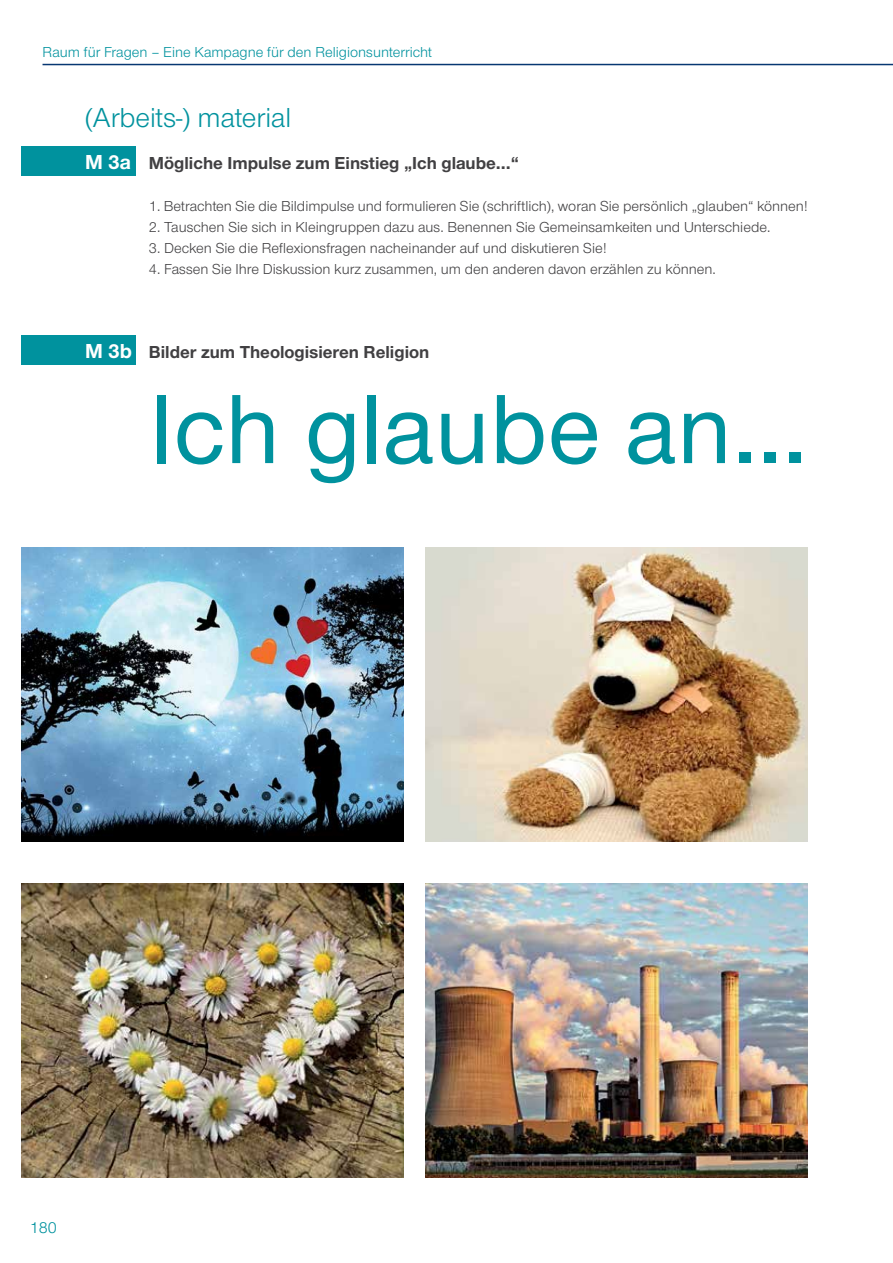
<style>
.page{position:relative;width:893px;height:1263px;background:#fff}
.page>*{position:absolute;margin:0;border:0;box-sizing:border-box;transform-origin:0 0}
.t1{font:500 102px "Nordelbica";color:#00929e}
.t2{font:28.5px "Nordelbica";color:#00929e}
.t3{font:700 21px "Nordelbica";color:#fff}
.t4{font:700 18px "Nordelbica";color:#414042}
.t5{font:16.5px "Nordelbica";color:#00929e}
.t6{font:15px "Nordelbica";color:#414042}
.t7{font:15px "Nordelbica";color:#00929e}
</style>
<div class="page">
<hr style="left:43px;top:64px;width:850px;height:1px;background:#073772">
<div style="left:21px;top:146px;width:115px;height:30px;background:#00929e"></div>
<div style="left:21px;top:335px;width:115px;height:30px;background:#00929e"></div>
<img style="left:425px;top:547px;width:383px;height:294px">
<img style="left:21px;top:547px;width:383px;height:294px">
<img style="left:425px;top:883px;width:383px;height:294px">
<img style="left:21px;top:883px;width:383px;height:294px">
<p class="t7" style="left:43px;top:44px;width:391px">Raum für Fragen – Eine Kampagne für den Religionsunterricht</p>
<h2 class="t2" style="left:85px;top:101px;width:208px">(Arbeits-) material</h2>
<h3 class="t3" style="left:85px;top:150px;width:47px">M 3a</h3>
<p class="t4" style="left:149px;top:152px;width:372px">Mögliche Impulse zum Einstieg „Ich glaube…“</p>
<p class="t6" style="left:149px;top:198px;width:661px">1. Betrachten Sie die Bildimpulse und formulieren Sie (schriftlich), woran Sie persönlich „glauben“ können!</p>
<p class="t6" style="left:149px;top:219px;width:623px">2. Tauschen Sie sich in Kleingruppen dazu aus. Benennen Sie Gemeinsamkeiten und Unterschiede.</p>
<p class="t6" style="left:149px;top:240px;width:459px">3. Decken Sie die Reflexionsfragen nacheinander auf und diskutieren Sie!</p>
<p class="t6" style="left:149px;top:261px;width:569px">4. Fassen Sie Ihre Diskussion kurz zusammen, um den anderen davon erzählen zu können.</p>
<h3 class="t3" style="left:85px;top:339px;width:49px">M 3b</h3>
<p class="t4" style="left:149px;top:341px;width:282px">Bilder zum Theologisieren Religion</p>
<h1 class="t1" style="left:149px;top:369px;width:661px">Ich glaube an...</h1>
<p class="t5" style="left:30px;top:1218px;width:29px">180</p>
</div>
